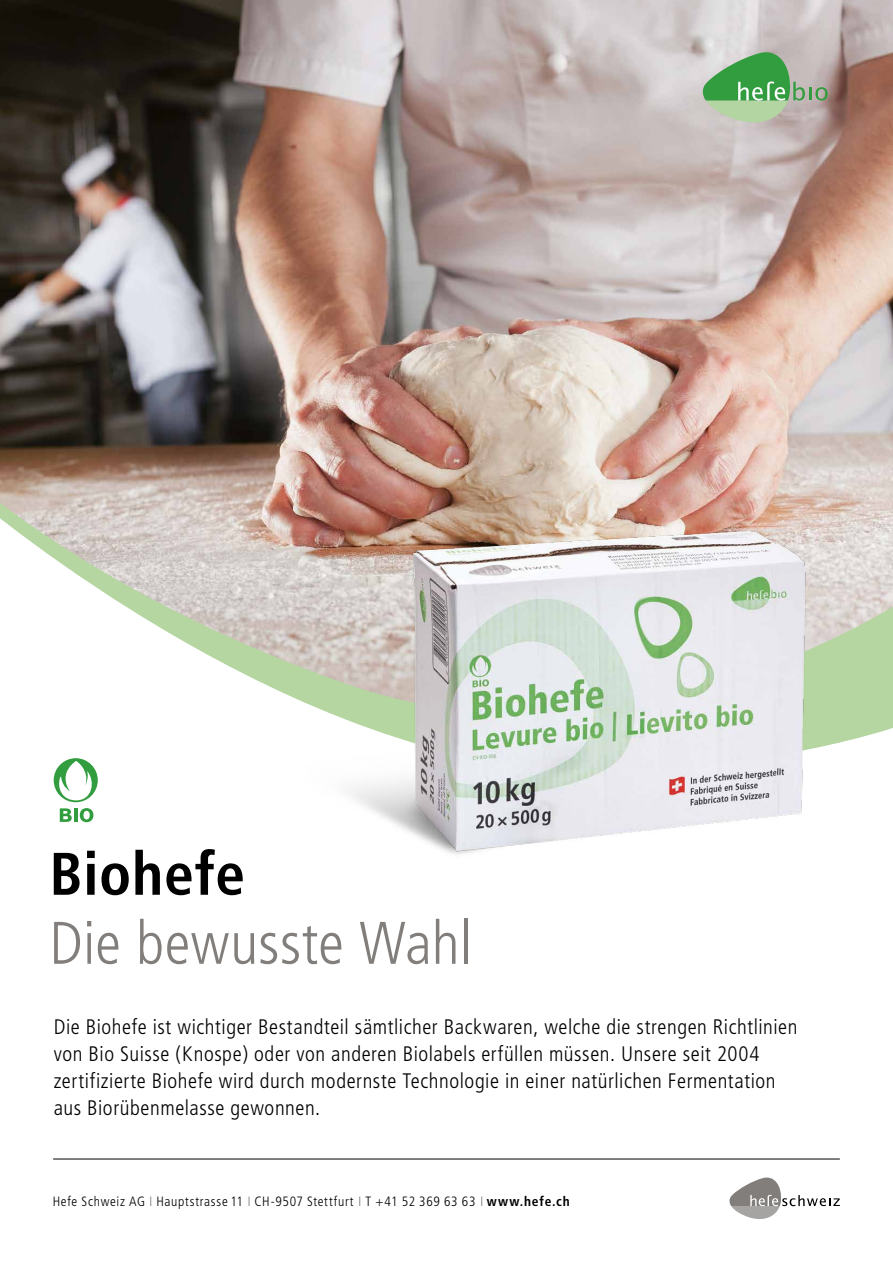
<style>
.page{position:relative;width:893px;height:1263px;background:#fff}
.page>*{position:absolute;margin:0;border:0;box-sizing:border-box;transform-origin:0 0}
.t1{font:300 condensed 60px "Frutiger";letter-spacing:.005em;color:#817e7b}
.t2{font:700 condensed 60px "Frutiger";letter-spacing:.01em;color:#000}
.t3{font:300 condensed 21px/27px "Frutiger";letter-spacing:.025em;color:#000}
.t4{font:300 condensed 13.5px "Frutiger";letter-spacing:.05em;color:#000}
.s1{font-weight:700}
</style>
<div class="page">
<img style="left:0;top:0;width:893px;height:485px">
<svg style="left:0;top:485px;width:893px;height:298px"></svg>
<svg style="left:729px;top:1177px;width:111px;height:42px"></svg>
<hr style="left:53px;top:1159px;width:787px;height:1px;background:#000">
<svg style="left:703px;top:52px;width:125px;height:70px;background:#90b78d"></svg>
<svg style="left:60px;top:808px;width:12px;height:14px"></svg>
<hr style="left:74px;top:808px;width:4px;height:14px;background:#329d3e">
<svg style="left:80px;top:808px;width:13px;height:14px"></svg>
<div style="left:54px;top:758px;width:44px;height:44px;background:#329d3e;border-radius:50%"></div>
<svg style="left:57px;top:761px;width:39px;height:40px"></svg>
<img style="left:306px;top:485px;width:542px;height:370px">
<h1 class="t2" style="left:49px;top:838px;width:197px">Biohefe</h1>
<h1 class="t1" style="left:49px;top:909px;width:424px">Die bewusste Wahl</h1>
<p class="t3" style="left:54px;top:1014px;width:745px">Die Biohefe ist wichtiger Bestandteil sämtlicher Backwaren, welche die strengen Richtlinien von Bio Suisse (Knospe) oder von anderen Biolabels erfüllen müssen. Unsere seit 2004 zertifizierte Biohefe wird durch modernste Technologie in einer natürlichen Fermentation aus Biorübenmelasse gewonnen.</p>
<p class="t4" style="left:53px;top:1193px;width:519px">Hefe Schweiz AG I Hauptstrasse 11 I CH-9507 Stettfurt I T +41 52 369 63 63 I <span class="s1">www.hefe.ch</span></p>
</div>
